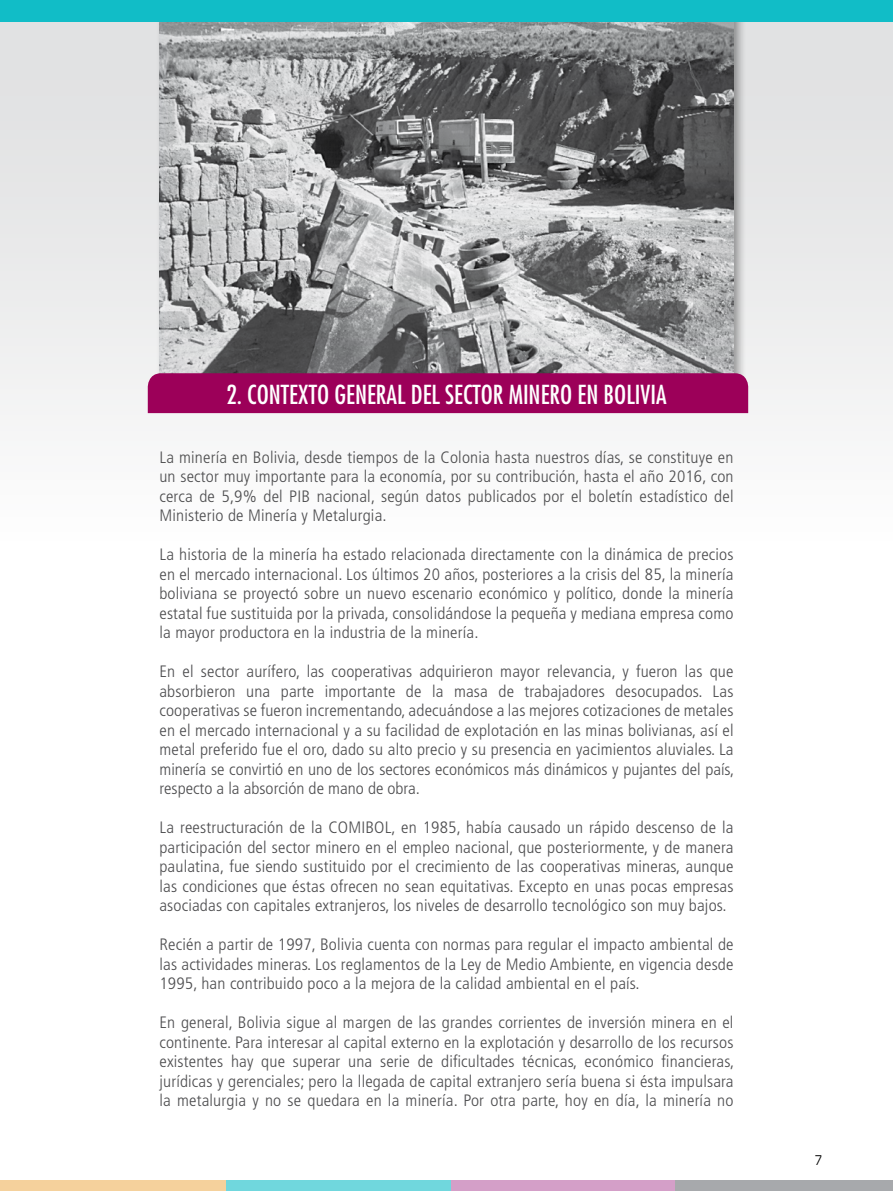
<style>
.page{position:relative;width:893px;height:1191px;background:#fff}
.page>*{position:absolute;margin:0;border:0;box-sizing:border-box;transform-origin:0 0}
.t1{font:condensed 25.5px "Futura Std";color:#fff}
.t2{font:300 condensed 16.5px/19.5px "Frutiger LT Std";letter-spacing:.01em;color:#4d4d4f;text-align:justify;scale:1.05 1}
.t3{font:condensed 13.5px "Eurostile LT Std";color:#000}
</style>
<div class="page">
<div style="left:0;top:0;width:893px;height:542px;background:linear-gradient(to bottom,#dcddde,#fcfcfc)"></div>
<div style="left:0;top:1180px;width:227px;height:11px;background:#f5d19c"></div>
<div style="left:227px;top:1180px;width:226px;height:11px;background:#70d7dd"></div>
<div style="left:452px;top:1180px;width:226px;height:11px;background:#d49fc8"></div>
<div style="left:675px;top:1180px;width:218px;height:11px;background:#a7a9ac"></div>
<div style="left:155px;top:0;width:592px;height:398px;background:#000;opacity:.4"></div>
<img style="left:159px;top:21px;width:574px;height:352px">
<div style="left:0;top:0;width:893px;height:21px;background:#11bdc7"></div>
<div style="left:148px;top:373px;width:600px;height:40px;background:#9c0059"></div>
<h1 class="t1" style="left:226px;top:379px;width:442px">2. CONTEXTO GENERAL DEL SECTOR MINERO EN BOLIVIA</h1>
<p class="t2" style="left:159px;top:447px;width:548px">La minería en Bolivia, desde tiempos de la Colonia hasta nuestros días, se constituye en un sector muy importante para la economía, por su contribución, hasta el año 2016, con cerca de 5,9% del PIB nacional, según datos publicados por el boletín estadístico del Ministerio de Minería y Metalurgia.</p>
<p class="t2" style="left:159px;top:545px;width:548px">La historia de la minería ha estado relacionada directamente con la dinámica de precios en el mercado internacional. Los últimos 20 años, posteriores a la crisis del 85, la minería boliviana se proyectó sobre un nuevo escenario económico y político, donde la minería estatal fue sustituida por la privada, consolidándose la pequeña y mediana empresa como la mayor productora en la industria de la minería.</p>
<p class="t2" style="left:159px;top:662px;width:549px">En el sector aurífero, las cooperativas adquirieron mayor relevancia, y fueron las que absorbieron una parte importante de la masa de trabajadores desocupados. Las cooperativas se fueron incrementando, adecuándose a las mejores cotizaciones de metales en el mercado internacional y a su facilidad de explotación en las minas bolivianas, así el metal preferido fue el oro, dado su alto precio y su presencia en yacimientos aluviales. La minería se convirtió en uno de los sectores económicos más dinámicos y pujantes del país, respecto a la absorción de mano de obra.</p>
<p class="t2" style="left:159px;top:818px;width:548px">La reestructuración de la COMIBOL, en 1985, había causado un rápido descenso de la participación del sector minero en el empleo nacional, que posteriormente, y de manera paulatina, fue siendo sustituido por el crecimiento de las cooperativas mineras, aunque las condiciones que éstas ofrecen no sean equitativas. Excepto en unas pocas empresas asociadas con capitales extranjeros, los niveles de desarrollo tecnológico son muy bajos.</p>
<p class="t2" style="left:159px;top:935px;width:548px">Recién a partir de 1997, Bolivia cuenta con normas para regular el impacto ambiental de las actividades mineras. Los reglamentos de la Ley de Medio Ambiente, en vigencia desde 1995, han contribuido poco a la mejora de la calidad ambiental en el país.</p>
<p class="t2" style="left:159px;top:1013px;width:549px">En general, Bolivia sigue al margen de las grandes corrientes de inversión minera en el continente. Para interesar al capital externo en la explotación y desarrollo de los recursos existentes hay que superar una serie de dificultades técnicas, económico financieras, jurídicas y gerenciales; pero la llegada de capital extranjero sería buena si ésta impulsara la metalurgia y no se quedara en la minería. Por otra parte, hoy en día, la minería no</p>
<p class="t3" style="left:815px;top:1152px;width:9px">7</p>
</div>
